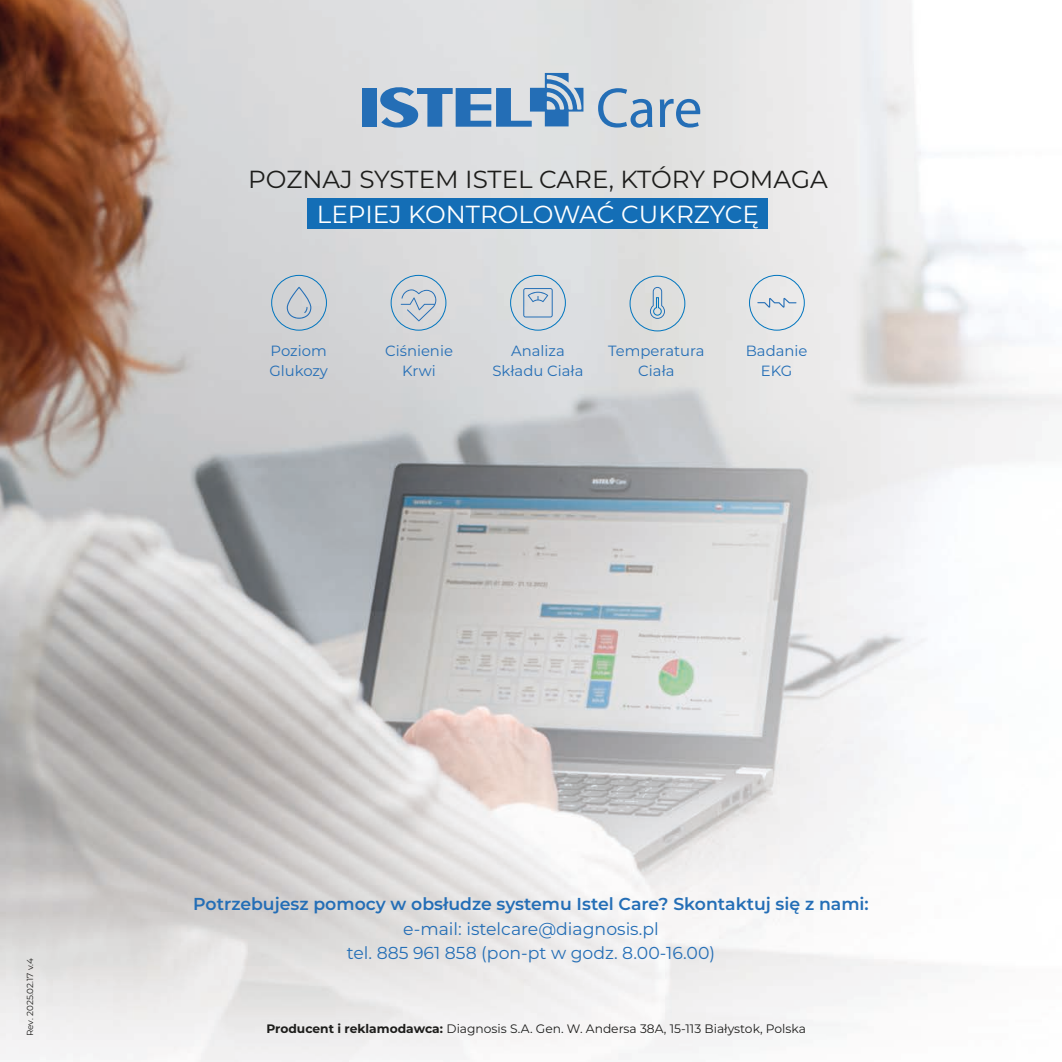
<style>
.page{position:relative;width:1062px;height:1062px;background:#fff}
.page>*{position:absolute;margin:0;border:0;box-sizing:border-box;transform-origin:0 0}
.t1{font:24.68px "Montserrat";color:#1d1d1b}
.t2{font:24.68px "Montserrat";color:#fff}
.t3{font:17.32px "Montserrat";color:#246eb6}
.t4{font:600 17.32px "Montserrat";color:#246eb6}
.t5{font:14.88px "Montserrat";color:#246eb6}
.t6{font:12.25px "Montserrat";color:#1d1d1b}
.t7{font:8.75px "Montserrat";color:#1d1d1b}
.s1{font-weight:700}
</style>
<div class="page">
<img style="left:0;top:0;width:1062px;height:1062px">
<div style="left:308px;top:198px;width:460px;height:30px;background:#146eb6"></div>
<svg style="left:390px;top:274px;width:275px;height:57px;background:#cfd6db"></svg>
<div style="left:271px;top:275px;width:56px;height:55px;border:1px solid #0075bf;border-radius:50%"></div>
<svg style="left:287px;top:287px;width:24px;height:32px"></svg>
<div style="left:749px;top:275px;width:55px;height:55px;border:1px solid #0075bf;border-radius:50%"></div>
<svg style="left:757px;top:298px;width:39px;height:10px"></svg>
<div style="left:362px;top:88px;width:14px;height:39px;background:#246eb6"></div>
<svg style="left:380px;top:73px;width:203px;height:58px;background:#95b3d0"></svg>
<svg style="left:598px;top:88px;width:54px;height:40px;background:#a5bcd1"></svg>
<svg style="left:660px;top:99px;width:40px;height:29px"></svg>
<p class="t1" style="left:248px;top:162px;width:581px">POZNAJ SYSTEM ISTEL CARE, KTÓRY POMAGA</p>
<p class="t2" style="left:317px;top:197px;width:444px">LEPIEJ KONTROLOWAĆ CUKRZYCĘ</p>
<p class="t5" style="left:271px;top:340px;width:58px">Poziom</p>
<p class="t5" style="left:269px;top:360px;width:60px">Glukozy</p>
<p class="t5" style="left:385px;top:340px;width:69px">Ciśnienie</p>
<p class="t5" style="left:402px;top:360px;width:35px">Krwi</p>
<p class="t5" style="left:511px;top:340px;width:55px">Analiza</p>
<p class="t5" style="left:492px;top:360px;width:93px">Składu Ciała</p>
<p class="t5" style="left:608px;top:340px;width:98px">Temperatura</p>
<p class="t5" style="left:638px;top:360px;width:38px">Ciała</p>
<p class="t5" style="left:745px;top:340px;width:63px">Badanie</p>
<p class="t5" style="left:761px;top:360px;width:33px">EKG</p>
<p class="t7" style="left:24px;top:1036px;width:79px;rotate:-90deg">Rev. 2025.02.17 v.4</p>
<p class="t4" style="left:193px;top:891px;width:677px">Potrzebujesz pomocy w obsłudze systemu Istel Care? Skontaktuj się z nami:</p>
<p class="t3" style="left:403px;top:916px;width:257px">e-mail: istelcare@diagnosis.pl</p>
<p class="t3" style="left:347px;top:941px;width:370px">tel. 885 961 858 (pon-pt w godz. 8.00-16.00)</p>
<p class="t6" style="left:266px;top:1020px;width:541px"><span class="s1">Producent i reklamodawca:</span> Diagnosis S.A. Gen. W. Andersa 38A, 15-113 Białystok, Polska</p>
</div>
